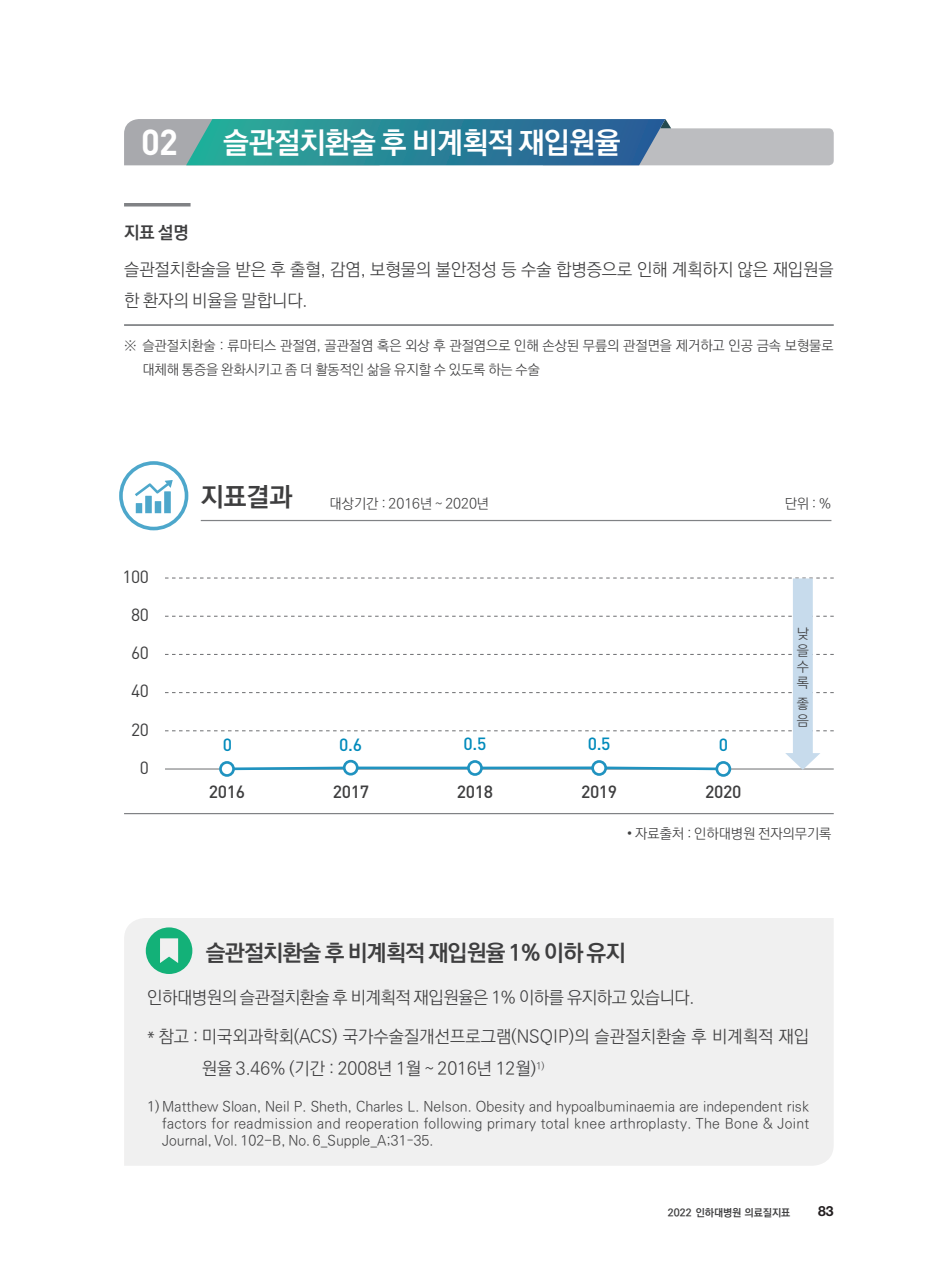
<style>
.page{position:relative;width:933px;height:1265px;background:#fff}
.page>*{position:absolute;margin:0;border:0;box-sizing:border-box;transform-origin:0 0}
.t1{font:700 35.7px "DIN Pro";color:#fff}
.t2{font:700 29.75px "Ko Pub World Dotum";letter-spacing:-.02em;color:#fff}
.t3{font:700 26.25px "Ko Pub World Dotum";color:#3e3e3f}
.t4{font:700 22.75px "Ko Pub World Dotum";letter-spacing:-.03em;color:#3e3e3f}
.t5{font:300 17.5px/31.5px "Ko Pub World Dotum";color:#3e3e3f}
.t6{font:300 17.5px "Ko Pub World Dotum";letter-spacing:-.02em;color:#3e3e3f}
.t7{font:500 17.5px "DIN Pro";letter-spacing:-.02em;color:#3e3e3f}
.t8{font:17.5px/38.3px "DIN Pro";letter-spacing:-.02em;color:#3e3e3f;text-align:right}
.t9{font:500 17.5px "DIN Pro";color:#008abb}
.t10{font:700 17.5px "Ko Pub World Dotum";color:#3e3e3f}
.t11{font:300 14px/16.3px "Ko Pub World Dotum";color:#3e3e3f}
.t12{font:700 14px "Helvetica Neue";color:#231f20}
.t13{font:700 10.5px "Ko Pub World Dotum";color:#3e3e3f}
</style>
<div class="page">
<svg style="left:124px;top:119px;width:709px;height:46px;background:#5f99a7"></svg>
<svg style="left:124px;top:203px;width:66px;height:4px"></svg>
<hr style="left:124px;top:324px;width:709px;height:2px;background:#808285">
<div style="left:124px;top:918px;width:709px;height:248px;background:#f0f0f0"></div>
<svg style="left:146px;top:927px;width:46px;height:47px"></svg>
<hr style="left:201px;top:520px;width:630px;height:1px;background:#808285">
<div style="left:119px;top:461px;width:69px;height:69px;border:4px solid #0082b5;border-radius:50%"></div>
<svg style="left:135px;top:480px;width:38px;height:33px"></svg>
<hr style="left:124px;top:813px;width:709px;height:1px;background:#808285">
<svg style="left:165px;top:578px;width:668px;height:194px"></svg>
<div style="left:344px;top:761px;width:13px;height:13px;background:#fff;border-radius:50%"></div>
<div style="left:343px;top:760px;width:15px;height:16px;border:3px solid #2093c0;border-radius:50%"></div>
<div style="left:468px;top:761px;width:13px;height:13px;background:#fff;border-radius:50%"></div>
<div style="left:467px;top:760px;width:16px;height:16px;border:3px solid #2093c0;border-radius:50%"></div>
<div style="left:592px;top:761px;width:13px;height:13px;background:#fff;border-radius:50%"></div>
<div style="left:591px;top:760px;width:16px;height:16px;border:3px solid #2093c0;border-radius:50%"></div>
<div style="left:717px;top:762px;width:13px;height:13px;background:#fff;border-radius:50%"></div>
<div style="left:715px;top:761px;width:16px;height:16px;border:3px solid #2093c0;border-radius:50%"></div>
<div style="left:220px;top:762px;width:13px;height:13px;background:#fff;border-radius:50%"></div>
<div style="left:219px;top:761px;width:16px;height:16px;border:3px solid #2093c0;border-radius:50%"></div>
<h1 class="t1" style="left:141px;top:118px;width:38px">02</h1>
<h2 class="t2" style="left:223px;top:121px;width:399px">슬관절치환술 후 비계획적 재입원율</h2>
<p class="t10" style="left:124px;top:220px;width:66px">지표 설명</p>
<p class="t5" style="left:124px;top:254px;width:711px">슬관절치환술을 받은 후 출혈, 감염, 보형물의 불안정성 등 수술 합병증으로 인해 계획하지 않은 재입원을 한 환자의 비율을 말합니다.</p>
<p class="t11" style="left:142px;top:333px;width:693px;line-height:24.5px;text-indent:-18px">※ 슬관절치환술 : 류마티스 관절염, 골관절염 혹은 외상 후 관절염으로 인해 손상된 무릎의 관절면을 제거하고 인공 금속 보형물로 대체해 통증을 완화시키고 좀 더 활동적인 삶을 유지할 수 있도록 하는 수술</p>
<p class="t8" style="left:122px;top:556px;width:28px">100<br>80<br>60<br>40<br>20<br>0</p>
<h3 class="t3" style="left:201px;top:478px;width:93px">지표결과</h3>
<p class="t11" style="left:329px;top:496px;width:161px">대상기간 : 2016년 ~ 2020년</p>
<p class="t11" style="left:784px;top:496px;width:48px">단위 : %</p>
<p class="t11" style="left:796px;top:626px;width:14px;text-align:justify">낮 을 수 록</p>
<p class="t11" style="left:796px;top:696px;width:13px">좋 음</p>
<p class="t9" style="left:223px;top:733px;width:11px">0</p>
<p class="t9" style="left:339px;top:733px;width:24px">0.6</p>
<p class="t9" style="left:463px;top:732px;width:24px">0.5</p>
<p class="t9" style="left:587px;top:732px;width:24px">0.5</p>
<p class="t9" style="left:718px;top:733px;width:11px">0</p>
<p class="t7" style="left:209px;top:780px;width:38px">2016</p>
<p class="t7" style="left:333px;top:780px;width:38px">2017</p>
<p class="t7" style="left:457px;top:780px;width:38px">2018</p>
<p class="t7" style="left:581px;top:780px;width:38px">2019</p>
<p class="t7" style="left:705px;top:780px;width:38px">2020</p>
<p class="t11" style="left:627px;top:826px;width:206px">• 자료출처 : 인하대병원 전자의무기록</p>
<h3 class="t4" style="left:206px;top:937px;width:421px">슬관절치환술 후 비계획적 재입원율 1% 이하 유지</h3>
<p class="t6" style="left:147px;top:985px;width:549px">인하대병원의 슬관절치환술 후 비계획적 재입원율은 1% 이하를 유지하고 있습니다.</p>
<p class="t5" style="left:202px;top:1022px;width:609px;text-indent:-55px">* 참고 : 미국외과학회(ACS) 국가수술질개선프로그램(NSQIP)의 슬관절치환술 후 비계획적 재입 원율 3.46% (기간 : 2008년 1월 ~ 2016년 12월)<sup>1)</sup></p>
<p class="t11" style="left:162px;top:1099px;width:648px;line-height:16.8px;text-align:justify;text-indent:-15px">1) Matthew Sloan, Neil P. Sheth, Charles L. Nelson. Obesity and hypoalbuminaemia are independent risk factors for readmission and reoperation following primary total knee arthroplasty. The Bone &amp; Joint Journal, Vol. 102-B, No. 6_Supple_A;31–35.</p>
<p class="t13" style="left:668px;top:1205px;width:124px">2022 인하대병원 의료질지표</p>
<p class="t12" style="left:818px;top:1203px;width:17px">83</p>
</div>
